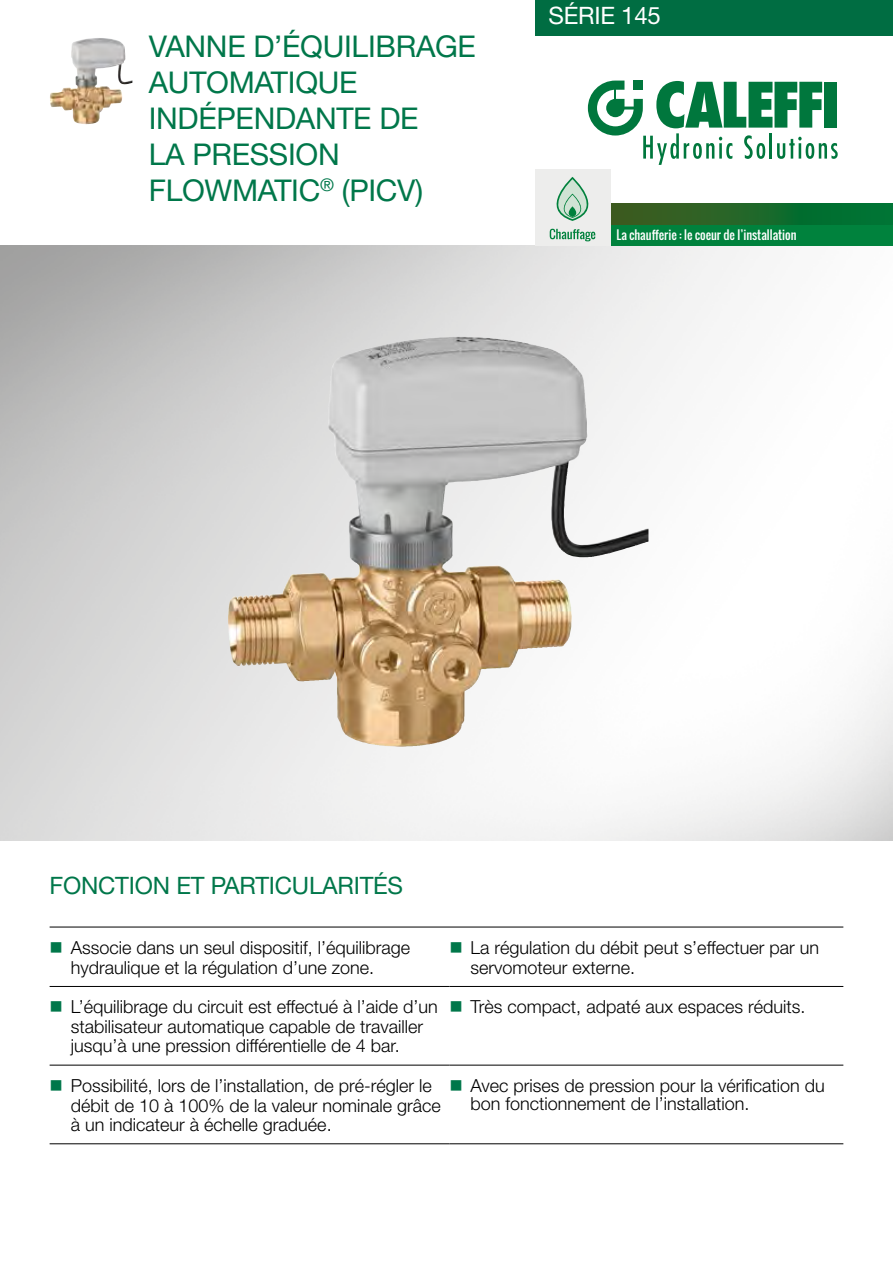
<style>
.page{position:relative;width:893px;height:1263px;background:#fff}
.page>*{position:absolute;margin:0;border:0;box-sizing:border-box;transform-origin:0 0}
.t1{font:30px/36px "Helvetica Neue LT Std";letter-spacing:-.01em;color:#00774a}
.t2{font:24px "Helvetica Neue LT Std";letter-spacing:-.01em;color:#00774a}
.t3{font:24px "Helvetica Neue LT Std";letter-spacing:-.01em;color:#fff}
.t4{font:300 18px/19.5px "Helvetica Neue";color:#000}
.t5{font:12px "Oswald";color:#fff}
.s1{color:#00774a}
</style>
<div class="page">
<img style="left:0;top:246px;width:893px;height:595px">
<div style="left:536px;top:0;width:357px;height:35px;background:#006d42"></div>
<hr style="left:50px;top:927px;width:793px;height:1px;background:#000">
<img style="left:71px;top:38px;width:25px;height:40px">
<img style="left:328px;top:337px;width:121px;height:189px">
<hr style="left:50px;top:986px;width:399px;height:1px;background:#000">
<hr style="left:449px;top:986px;width:394px;height:1px;background:#000">
<hr style="left:50px;top:1065px;width:399px;height:1px;background:#000">
<hr style="left:449px;top:1065px;width:394px;height:1px;background:#000">
<hr style="left:50px;top:1143px;width:399px;height:1px;background:#000">
<hr style="left:449px;top:1143px;width:394px;height:1px;background:#000">
<div style="left:610px;top:224px;width:283px;height:22px;background:#00823d"></div>
<div style="left:610px;top:203px;width:283px;height:22px;background:linear-gradient(to right,#44591e,#007636)"></div>
<svg style="left:588px;top:81px;width:250px;height:84px"></svg>
<div style="left:535px;top:169px;width:75px;height:77px;background:#ededec"></div>
<svg style="left:556px;top:177px;width:33px;height:44px"></svg>
<svg style="left:550px;top:229px;width:45px;height:12px"></svg>
<h1 class="t1" style="left:149px;top:27px;width:329px">VANNE D’ÉQUILIBRAGE<br>AUTOMATIQUE<br>INDÉPENDANTE DE<br>LA PRESSION<br>FLOWMATIC<sup>®</sup> (PICV)</h1>
<h2 class="t3" style="left:549px;top:1px;width:114px">SÉRIE 145</h2>
<p class="t5" style="left:617px;top:226px;width:181px">La chaufferie : le coeur de l’installation</p>
<h2 class="t2" style="left:50px;top:871px;width:355px">FONCTION ET PARTICULARITÉS</h2>
<p class="t4" style="left:71px;top:938px;width:341px;text-indent:-21px"><span class="s1">■</span> Associe dans un seul dispositif, l’équilibrage hydraulique et la régulation d’une zone.</p>
<p class="t4" style="left:471px;top:938px;width:350px;text-indent:-21px"><span class="s1">■</span> La régulation du débit peut s’effectuer par un servomoteur externe.</p>
<p class="t4" style="left:71px;top:997px;width:369px;text-indent:-21px"><span class="s1">■</span> L’équilibrage du circuit est effectué à l’aide d’un stabilisateur automatique capable de travailler jusqu’à une pression différentielle de 4 bar.</p>
<p class="t4" style="left:449px;top:997px;width:358px"><span class="s1">■</span> Très compact, adpaté aux espaces réduits.</p>
<p class="t4" style="left:71px;top:1075px;width:371px;text-indent:-21px"><span class="s1">■</span> Possibilité, lors de l’installation, de pré-régler le débit de 10 à 100% de la valeur nominale grâce à un indicateur à échelle graduée.</p>
<p class="t4" style="left:471px;top:1076px;width:356px;line-height:18px;text-indent:-21px"><span class="s1">■</span> Avec prises de pression pour la vérification du bon fonctionnement de l’installation.</p>
</div>
